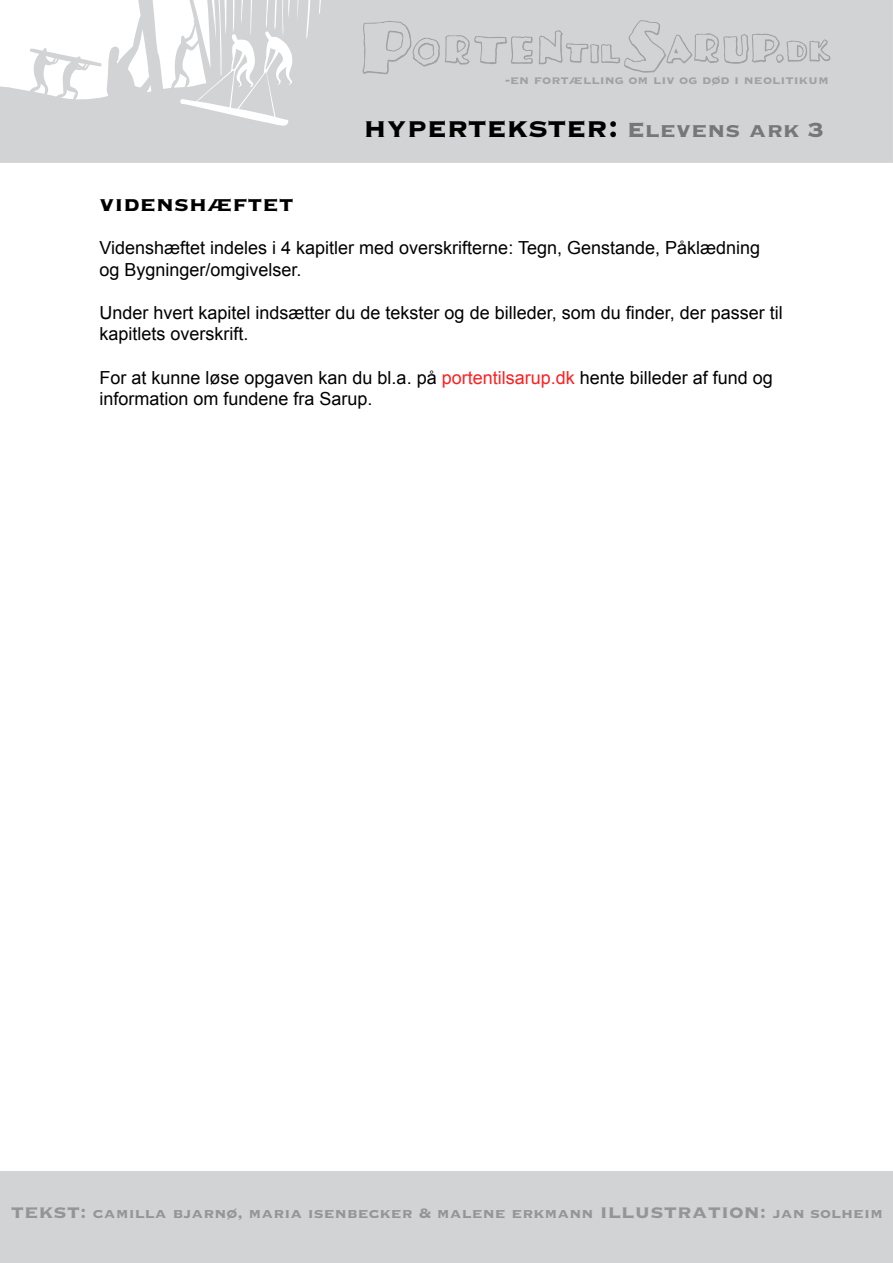
<style>
.page{position:relative;width:893px;height:1263px;background:#fff}
.page>*{position:absolute;margin:0;border:0;box-sizing:border-box;transform-origin:0 0}
.t1{font:29.85px "Copperplate Gothic Std 33 BC";color:#000}
.t2{font:26.85px "Copperplate Gothic Std 33 BC";color:#000}
.t3{font:18px/21.6px "Arial";color:#000}
.t4{font:18px "Copperplate Gothic Std 33 BC";color:#939598}
.t5{font:15px "Copperplate Gothic Std 33 BC";color:#9fa1a4}
.s1{font-size:35.85px}
.s2{font-size:26.85px;color:#757779}
.s3{color:#ff1f20}
.s4{font-size:24px}
.s5{font-size:21px}
</style>
<div class="page">
<div style="left:0;top:1172px;width:893px;height:91px;background:#d1d3d4"></div>
<svg style="left:0;top:0;width:893px;height:163px;background:#d7d9da"></svg>
<svg style="left:362px;top:20px;width:468px;height:54px;background:#cbcdcf"></svg>
<p class="t5" style="left:505px;top:72px;width:325px">-en fortælling om liv og død i neolitikum</p>
<h1 class="t1" style="left:364px;top:114px;width:462px">HYPERTEKSTER<span class="s1">:</span> <span class="s2">Elevens ark 3</span></h1>
<h2 class="t2" style="left:99px;top:190px;width:196px">videnshæftet</h2>
<p class="t3" style="left:99px;top:237px;width:662px">Videnshæftet indeles i 4 kapitler med overskrifterne: Tegn, Genstande, Påklædning og Bygninger/omgivelser.</p>
<p class="t3" style="left:99px;top:302px;width:685px">Under hvert kapitel indsætter du de tekster og de billeder, som du finder, der passer til kapitlets overskrift.</p>
<p class="t3" style="left:99px;top:367px;width:675px">For at kunne løse opgaven kan du bl.a. på <span class="s3">portentilsarup.dk</span> hente billeder af fund og information om fundene fra Sarup.</p>
<p class="t4" style="left:11px;top:1204px;width:874px"><span class="s4">tekst</span><span class="s5">:</span> camilla bjarnø, maria isenbecker &amp; malene erkmann <span class="s4">illustration</span><span class="s5">:</span> jan solheim</p>
</div>
